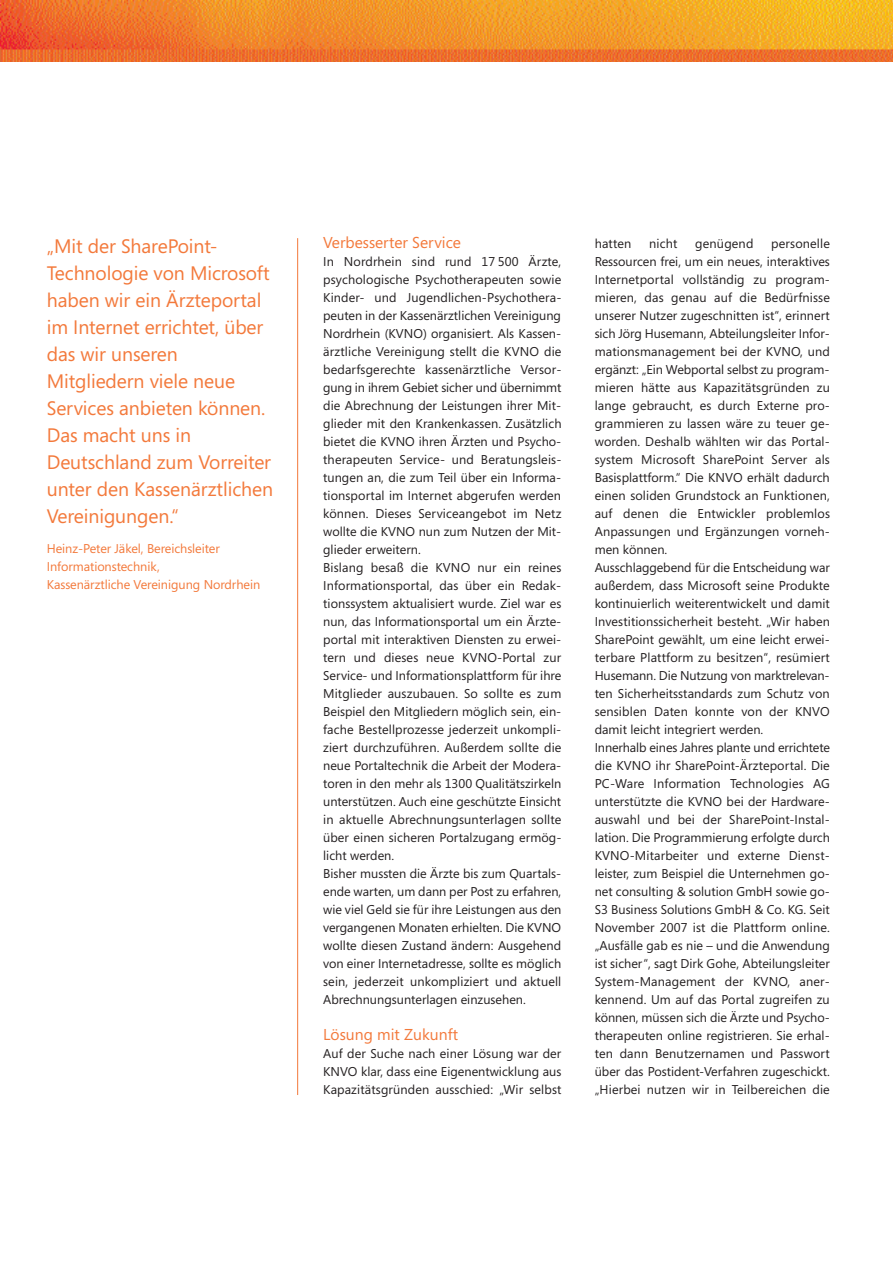
<style>
.page{position:relative;width:893px;height:1263px;background:#fff}
.page>*{position:absolute;margin:0;border:0;box-sizing:border-box;transform-origin:0 0}
.t1{font:19.5px/27px "Segoe";letter-spacing:-.005em;color:#f3793b}
.t2{font:15.75px "Segoe";color:#f3793b}
.t3{font:12.75px/18px "Segoe";letter-spacing:.005em;color:#231f20}
.t4{font:12.75px/18px "Segoe";letter-spacing:-.005em;color:#f3793b}
</style>
<div class="page">
<hr style="left:297px;top:238px;width:1px;height:857px;background:#f3793b">
<img style="left:0;top:0;width:893px;height:61px">
<p class="t1" style="left:47px;top:234px;width:228px">„Mit der SharePoint-<br>Technologie von Microsoft haben wir ein Ärzteportal im Internet errichtet, über das wir unseren<br>Mitgliedern viele neue<br>Services anbieten können.<br>Das macht uns in<br>Deutschland zum Vorreiter unter den Kassenärztlichen<br>Vereinigungen.“</p>
<p class="t4" style="left:47px;top:541px;width:215px">Heinz-Peter Jäkel, Bereichsleiter<br>Informationstechnik,<br>Kassenärztliche Vereinigung Nordrhein</p>
<p class="t2" style="left:323px;top:237px;width:139px">Verbesserter Service</p>
<p class="t3" style="left:323px;top:254px;width:240px">In Nordrhein sind rund 17 500 Ärzte, psychologische Psychotherapeuten sowie Kinder- und Jugendlichen-Psychothera&shy;peuten in der Kassenärztlichen Vereinigung Nordrhein (KVNO) organisiert. Als Kassen&shy;ärztliche Vereinigung stellt die KVNO die bedarfsgerechte kassenärztliche Versor&shy;gung in ihrem Gebiet sicher und übernimmt die Abrechnung der Leistungen ihrer Mit&shy;glieder mit den Krankenkassen. Zusätzlich bietet die KVNO ihren Ärzten und Psycho&shy;therapeuten Service- und Beratungsleis&shy;tungen an, die zum Teil über ein Informa&shy;tionsportal im Internet abgerufen werden können. Dieses Serviceangebot im Netz wollte die KVNO nun zum Nutzen der Mit&shy;glieder erweitern.<br>Bislang besaß die KVNO nur ein reines Informationsportal, das über ein Redak&shy;tionssystem aktualisiert wurde. Ziel war es nun, das Informationsportal um ein Ärzte&shy;portal mit interaktiven Diensten zu erwei&shy;tern und dieses neue KVNO-Portal zur Service- und Informationsplattform für ihre Mitglieder auszubauen. So sollte es zum Beispiel den Mitgliedern möglich sein, ein&shy;fache Bestellprozesse jederzeit unkompli&shy;ziert durchzuführen. Außerdem sollte die neue Portaltechnik die Arbeit der Modera&shy;toren in den mehr als 1300 Qualitätszirkeln unterstützen. Auch eine geschützte Einsicht in aktuelle Abrechnungsunterlagen sollte über einen sicheren Portalzugang ermög&shy;licht werden.<br>Bisher mussten die Ärzte bis zum Quartals&shy;ende warten, um dann per Post zu erfahren, wie viel Geld sie für ihre Leistungen aus den vergangenen Monaten erhielten. Die KVNO wollte diesen Zustand ändern: Ausgehend von einer Internetadresse, sollte es möglich sein, jederzeit unkompliziert und aktuell Abrechnungsunterlagen einzusehen.</p>
<p class="t2" style="left:323px;top:1029px;width:137px">Lösung mit Zukunft</p>
<p class="t3" style="left:323px;top:1046px;width:240px;text-align:justify">Auf der Suche nach einer Lösung war der KNVO klar, dass eine Eigenentwicklung aus Kapazitätsgründen ausschied: „Wir selbst</p>
<p class="t3" style="left:595px;top:236px;width:237px;text-indent:177px">personelle Ressourcen frei, um ein neues, interaktives Internetportal vollständig zu program&shy;mieren, das genau auf die Bedürfnisse unserer Nutzer zugeschnitten ist“, erinnert sich Jörg Husemann, Abteilungsleiter Infor&shy;mationsmanagement bei der KVNO, und ergänzt: „Ein Webportal selbst zu program&shy;mieren hätte aus Kapazitätsgründen zu lange gebraucht, es durch Externe pro&shy;grammieren zu lassen wäre zu teuer ge&shy;worden. Deshalb wählten wir das Portal&shy;system Microsoft SharePoint Server als Basisplattform.“ Die KNVO erhält dadurch einen soliden Grundstock an Funktionen, auf denen die Entwickler problemlos Anpassungen und Ergänzungen vorneh&shy;men können.<br>Ausschlaggebend für die Entscheidung war außerdem, dass Microsoft seine Produkte kontinuierlich weiterentwickelt und damit Investitionssicherheit besteht. „Wir haben SharePoint gewählt, um eine leicht erwei&shy;terbare Plattform zu besitzen“, resümiert Husemann. Die Nutzung von marktrelevan&shy;ten Sicherheitsstandards zum Schutz von sensiblen Daten konnte von der KNVO damit leicht integriert werden.<br>Innerhalb eines Jahres plante und errichtete die KVNO ihr SharePoint-Ärzteportal. Die PC-Ware Information Technologies AG unterstützte die KVNO bei der Hardware&shy;auswahl und bei der SharePoint-Instal&shy;lation. Die Programmierung erfolgte durch KVNO-Mitarbeiter und externe Dienst&shy;leister, zum Beispiel die Unternehmen go&shy;net consulting &amp; solution GmbH sowie go-S3 Business Solutions GmbH &amp; Co. KG. Seit November 2007 ist die Plattform online. „Ausfälle gab es nie – und die Anwendung ist sicher“, sagt Dirk Gohe, Abteilungsleiter System-Management der KVNO, aner&shy;kennend. Um auf das Portal zugreifen zu können, müssen sich die Ärzte und Psycho&shy;therapeuten online registrieren. Sie erhal&shy;ten dann Benutzernamen und Passwort über das Postident-Verfahren zugeschickt. „Hierbei nutzen wir in Teilbereichen die</p>
<p class="t3" style="left:595px;top:236px;width:38px">hatten</p>
<p class="t3" style="left:649px;top:236px;width:30px">nicht</p>
<p class="t3" style="left:695px;top:236px;width:60px">genügend</p>
</div>
